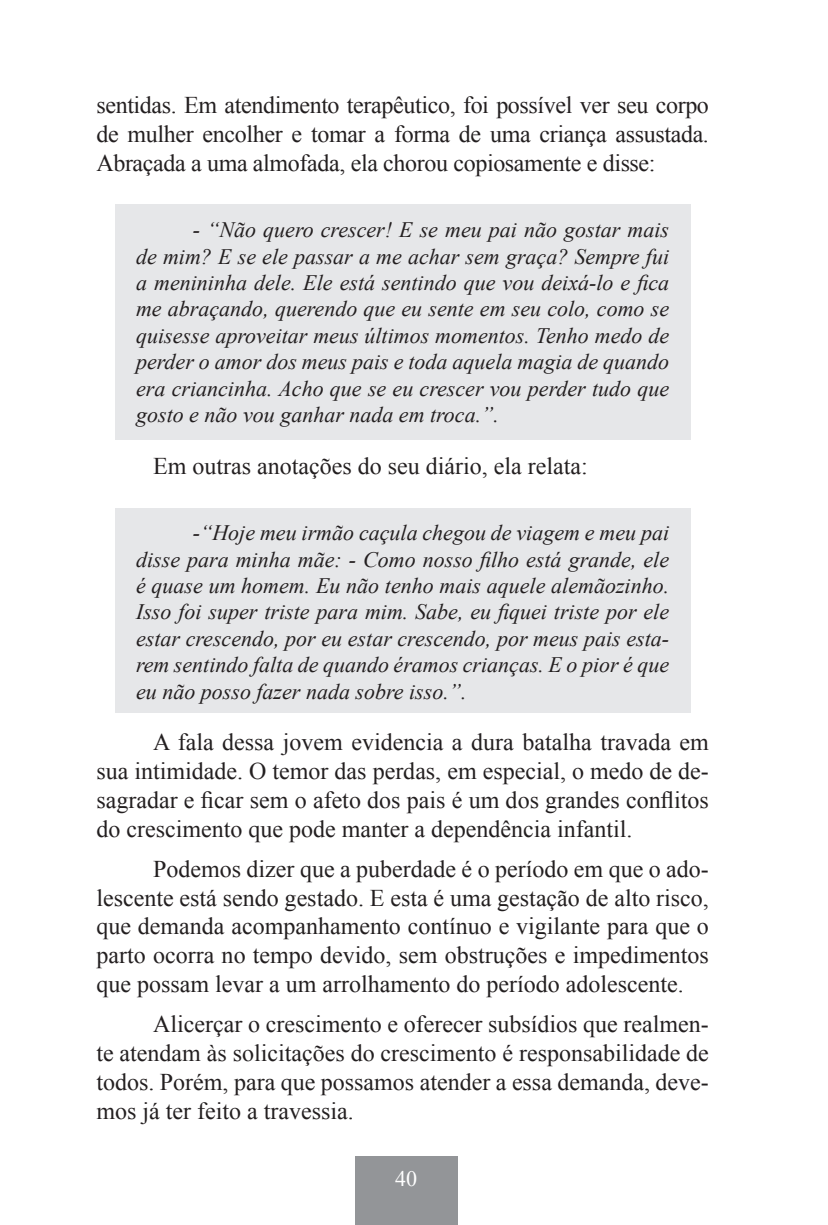
<style>
.page{position:relative;width:828px;height:1225px;background:#fff}
.page>*{position:absolute;margin:0;border:0;box-sizing:border-box;transform-origin:0 0}
.PTS_St_-_Corpo{font:24px/28.8px "Times New Roman";color:#231f20;text-align:justify}
.Quadro_Destaque{font:italic 22px/26.4px "Times New Roman";color:#231f20;text-align:justify}
.t1{font:22px "Times New Roman";color:#fff}
</style>
<div class="page">
<div style="left:115px;top:204px;width:575px;height:236px;background:#e6e7e9"></div>
<div style="left:115px;top:509px;width:575px;height:204px;background:#e6e7e9"></div>
<div style="left:355px;top:1157px;width:102px;height:68px;background:#939598"></div>
<p class="PTS_St_-_Corpo" style="left:96px;top:90px;width:614px">sentidas. Em atendimento terapêutico, foi possível ver seu corpo de mulher encolher e tomar a forma de uma criança assustada.<br>Abraçada a uma almofada, ela chorou copiosamente e disse:</p>
<p class="Quadro_Destaque" style="left:136px;top:216px;width:534px;text-indent:57px">- “Não quero crescer! E se meu pai não gostar mais de mim? E se ele passar a me achar sem graça? Sempre fui a menininha dele. Ele está sentindo que vou deixá-lo e fica me abraçando, querendo que eu sente em seu colo, como se quisesse aproveitar meus últimos momentos. Tenho medo de perder o amor dos meus pais e toda aquela magia de quando era criancinha. Acho que se eu crescer vou perder tudo que gosto e não vou ganhar nada em troca.”.</p>
<p class="PTS_St_-_Corpo" style="left:153px;top:451px;width:436px">Em outras anotações do seu diário, ela relata:</p>
<p class="Quadro_Destaque" style="left:136px;top:519px;width:534px;text-indent:57px">-“Hoje meu irmão caçula chegou de viagem e meu pai disse para minha mãe: - Como nosso filho está grande, ele é quase um homem. Eu não tenho mais aquele alemãozinho.<br>Isso foi super triste para mim. Sabe, eu fiquei triste por ele estar crescendo, por eu estar crescendo, por meus pais esta&shy;rem sentindo falta de quando éramos crianças. E o pior é que eu não posso fazer nada sobre isso.”.</p>
<p class="PTS_St_-_Corpo" style="left:96px;top:727px;width:614px;text-indent:57px">A fala dessa jovem evidencia a dura batalha travada em sua intimidade. O temor das perdas, em especial, o medo de de&shy;sagradar e ficar sem o afeto dos pais é um dos grandes conflitos do crescimento que pode manter a dependência infantil.</p>
<p class="PTS_St_-_Corpo" style="left:96px;top:854px;width:614px;text-indent:57px">Podemos dizer que a puberdade é o período em que o ado&shy;lescente está sendo gestado. E esta é uma gestação de alto risco, que demanda acompanhamento contínuo e vigilante para que o parto ocorra no tempo devido, sem obstruções e impedimentos que possam levar a um arrolhamento do período adolescente.</p>
<p class="PTS_St_-_Corpo" style="left:96px;top:1009px;width:614px;text-indent:57px">Alicerçar o crescimento e oferecer subsídios que realmen&shy;te atendam às solicitações do crescimento é responsabilidade de todos. Porém, para que possamos atender a essa demanda, deve&shy;mos já ter feito a travessia.</p>
<p class="t1" style="left:395px;top:1163px;width:23px">40</p>
</div>
